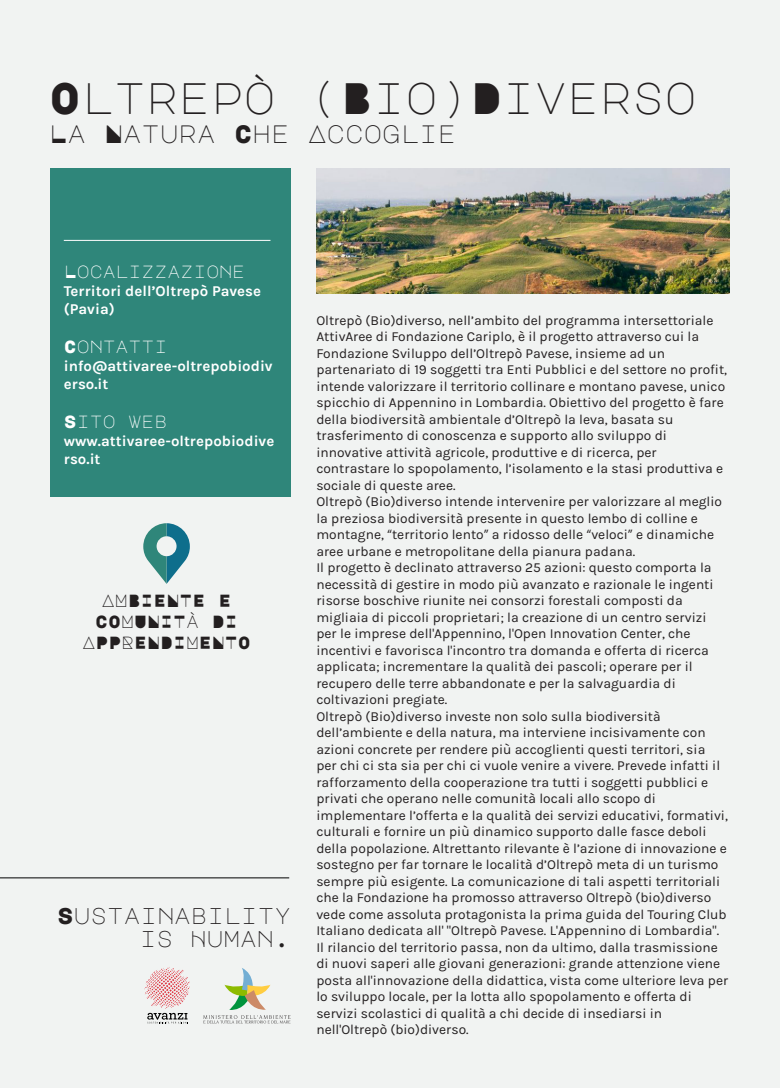
<style>
.page{position:relative;width:780px;height:1088px;background:#fff}
.page>*{position:absolute;margin:0;border:0;box-sizing:border-box;transform-origin:0 0}
.t1{font:43.75px "Major Mono Display";color:#231f20}
.t2{font:25px "Major Mono Display";color:#231f20}
.t3{font:22.62px/23.1px "Major Mono Display";color:#231f20;text-align:right}
.t4{font:17.5px/21px "Major Mono Display";color:#231f20;text-align:center}
.t5{font:17.5px "Major Mono Display";color:#fff}
.t6{font:700 15px/18px "Karla";color:#fff}
.t7{font:13.75px/16.5px "Karla";color:#231f20}
.s1{font-family:"Myriad Pro"}
</style>
<div class="page">
<div style="left:0;top:0;width:780px;height:1087px;background:#f1f3f2"></div>
<svg style="left:143px;top:523px;width:47px;height:61px"></svg>
<div style="left:50px;top:169px;width:240px;height:328px;background:#2f867a"></div>
<hr style="left:0;top:877px;width:289px;height:1px;background:#000001">
<hr style="left:64px;top:240px;width:206px;height:1px;background:#fff">
<svg style="left:144px;top:967px;width:46px;height:56px"></svg>
<svg style="left:203px;top:968px;width:87px;height:55px"></svg>
<img style="left:316px;top:169px;width:413px;height:125px">
<h1 class="t1" style="left:49px;top:64px;width:649px">OLTREPÒ (BIO)DIVERSO</h1>
<h2 class="t2" style="left:49px;top:114px;width:408px">LA NATURA CHE ACCOGLIE</h2>
<p class="t5" style="left:64px;top:258px;width:183px">LOCALIZZAZIONE</p>
<p class="t6" style="left:64px;top:282px;width:199px">Territori dell’Oltrepò Pavese (Pavia)</p>
<p class="t5" style="left:64px;top:333px;width:105px">CONTATTI</p>
<p class="t6" style="left:64px;top:357px;width:210px">info@attivaree-oltrepobiodiv erso.it</p>
<p class="t5" style="left:64px;top:408px;width:105px">SITO WEB</p>
<p class="t6" style="left:64px;top:432px;width:212px">www.attivaree-oltrepobiodive rso.it</p>
<p class="t4" style="left:82px;top:589px;width:170px">AMBIENTE E<br>COMUNITÀ DI<br>APPRENDIMENTO</p>
<h3 class="t3" style="left:57px;top:902px;width:235px">SUSTAINABILITY<br>IS HUMAN.</h3>
<p class="t7" style="left:316px;top:312px;width:413px">Oltrepò (Bio)diverso, nell’ambito del programma intersettoriale AttivAree di Fondazione Cariplo, è il progetto attraverso cui la Fondazione Sviluppo dell’Oltrepò Pavese, insieme ad un partenariato di 19 soggetti tra Enti Pubblici e del settore no profit, intende valorizzare il territorio collinare e montano pavese, unico spicchio di Appennino in Lombardia. Obiettivo del progetto è fare della biodiversità ambientale d’Oltrepò la leva, basata su trasferimento di conoscenza e supporto allo sviluppo di innovative attività agricole, produttive e di ricerca, per contrastare lo spopolamento, l’isolamento e la stasi produttiva e sociale di queste aree.<br>Oltrepò (Bio)diverso intende intervenire per valorizzare al meglio la preziosa biodiversità presente in questo lembo di colline e montagne, <span class="s1">“</span>territorio lento<span class="s1">”</span> a ridosso delle <span class="s1">“</span>veloci<span class="s1">”</span> e dinamiche aree urbane e metropolitane della pianura padana.<br>Il progetto è declinato attraverso 25 azioni: questo comporta la necessità di gestire in modo più avanzato e razionale le ingenti risorse boschive riunite nei consorzi forestali composti da migliaia di piccoli proprietari; la creazione di un centro servizi per le imprese dell'Appennino, l'Open Innovation Center, che incentivi e favorisca l'incontro tra domanda e offerta di ricerca applicata; incrementare la qualità dei pascoli; operare per il recupero delle terre abbandonate e per la salvaguardia di coltivazioni pregiate.<br>Oltrepò (Bio)diverso investe non solo sulla biodiversità dell’ambiente e della natura, ma interviene incisivamente con azioni concrete per rendere più accoglienti questi territori, sia per chi ci sta sia per chi ci vuole venire a vivere. Prevede infatti il rafforzamento della cooperazione tra tutti i soggetti pubblici e privati che operano nelle comunità locali allo scopo di implementare l’offerta e la qualità dei servizi educativi, formativi, culturali e fornire un più dinamico supporto dalle fasce deboli della popolazione. Altrettanto rilevante è l’azione di innovazione e sostegno per far tornare le località d’Oltrepò meta di un turismo sempre più esigente. La comunicazione di tali aspetti territoriali che la Fondazione ha promosso attraverso Oltrepò (bio)diverso vede come assoluta protagonista la prima guida del Touring Club Italiano dedicata all' "Oltrepò Pavese. L'Appennino di Lombardia".<br>Il rilancio del territorio passa, non da ultimo, dalla trasmissione di nuovi saperi alle giovani generazioni: grande attenzione viene posta all'innovazione della didattica, vista come ulteriore leva per lo sviluppo locale, per la lotta allo spopolamento e offerta di servizi scolastici di qualità a chi decide di insediarsi in nell'Oltrepò (bio)diverso.</p>
</div>
